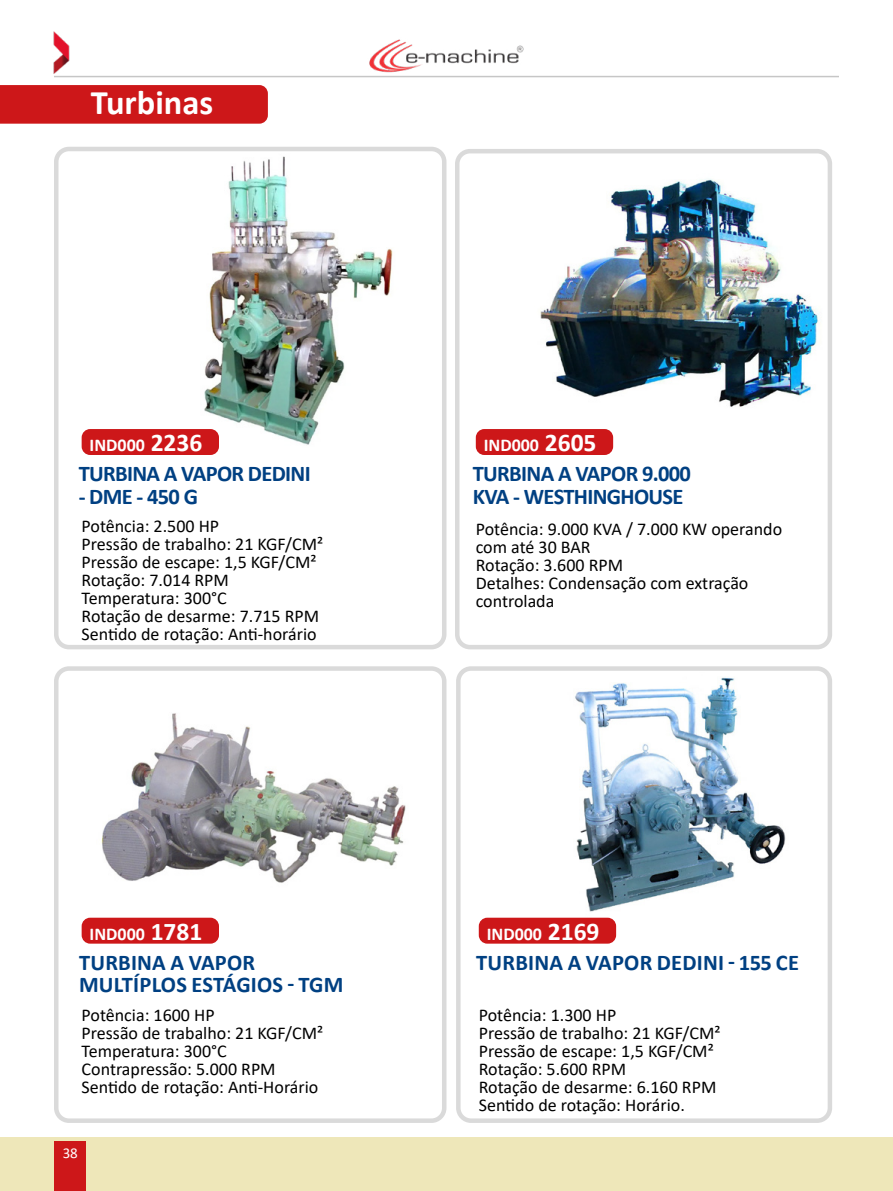
<style>
.page{position:relative;width:893px;height:1191px;background:#fff}
.page>*{position:absolute;margin:0;border:0;box-sizing:border-box;transform-origin:0 0}
.t1{font:700 34.5px "Calibri";color:#fff}
.t2{font:700 22.5px/22.5px "Calibri";letter-spacing:-.03em;color:#004082}
.t3{font:700 22.5px/22.5px "Calibri";letter-spacing:.01em;color:#004082}
.t4{font:18px/18px "Calibri";color:#000}
.t5{font:700 18px "Calibri";color:#fff}
.t6{font:15px "Calibri";color:#fff}
.s1{font-size:25.5px}
</style>
<div class="page">
<img style="left:369px;top:39px;width:155px;height:34px">
<hr style="left:54px;top:76px;width:785px;height:1px;background:#c6c6c6">
<div style="left:0;top:1137px;width:893px;height:54px;background:#eee7b9"></div>
<div style="left:54px;top:1141px;width:32px;height:50px;background:#cd1719"></div>
<img style="left:53px;top:31px;width:17px;height:45px">
<div style="left:54px;top:147px;width:392px;height:502px;border:4px solid #dadada;border-radius:13px"></div>
<img style="left:204px;top:156px;width:189px;height:289px">
<img style="left:540px;top:154px;width:287px;height:300px">
<div style="left:455px;top:149px;width:377px;height:500px;border:4px solid #dadada;border-radius:13px"></div>
<div style="left:456px;top:666px;width:376px;height:457px;border:4px solid #dadada;border-radius:13px"></div>
<div style="left:82px;top:429px;width:137px;height:26px;background:#cd1719;border-radius:9px"></div>
<div style="left:476px;top:429px;width:137px;height:26px;background:#cd1719;border-radius:9px"></div>
<div style="left:54px;top:666px;width:392px;height:457px;border:4px solid #dadada;border-radius:13px"></div>
<img style="left:575px;top:677px;width:211px;height:255px">
<div style="left:479px;top:917px;width:137px;height:26px;background:#cd1719;border-radius:9px"></div>
<img style="left:81px;top:713px;width:325px;height:231px">
<div style="left:82px;top:917px;width:137px;height:26px;background:#cd1719;border-radius:9px"></div>
<div style="left:0;top:85px;width:268px;height:39px;background:#cd1719"></div>
<h1 class="t1" style="left:91px;top:78px;width:124px">Turbinas</h1>
<p class="t5" style="left:90px;top:432px;width:114px">IND000 <span class="s1">2236</span></p>
<p class="t2" style="left:79px;top:462px;width:234px">TURBINA A VAPOR DEDINI</p>
<p class="t2" style="left:79px;top:484px;width:121px">- DME - 450 G</p>
<p class="t5" style="left:484px;top:432px;width:114px">IND000 <span class="s1">2605</span></p>
<p class="t2" style="left:473px;top:462px;width:220px">TURBINA A VAPOR 9.000<br>KVA - WESTHINGHOUSE</p>
<p class="t4" style="left:82px;top:516px;width:243px">Potência: 2.500 HP<br>Pressão de trabalho: 21 KGF/CM²<br>Pressão de escape: 1,5 KGF/CM²<br>Rotação: 7.014 RPM<br>Temperatura: 300°C<br>Rotação de desarme: 7.715 RPM<br>Sentido de rotação: Anti-horário</p>
<p class="t4" style="left:476px;top:519px;width:308px">Potência: 9.000 KVA / 7.000 KW operando com até 30 BAR<br>Rotação: 3.600 RPM<br>Detalhes: Condensação com extração controlada</p>
<p class="t5" style="left:90px;top:921px;width:114px">IND000 <span class="s1">1781</span></p>
<p class="t3" style="left:79px;top:950px;width:266px">TURBINA A VAPOR<br>MULTÍPLOS ESTÁGIOS - TGM</p>
<p class="t4" style="left:82px;top:1005px;width:243px">Potência: 1600 HP<br>Pressão de trabalho: 21 KGF/CM²<br>Temperatura: 300°C<br>Contrapressão: 5.000 RPM<br>Sentido de rotação: Anti-Horário</p>
<p class="t6" style="left:63px;top:1142px;width:17px">38</p>
<p class="t5" style="left:487px;top:921px;width:114px">IND000 <span class="s1">2169</span></p>
<p class="t3" style="left:476px;top:950px;width:324px">TURBINA A VAPOR DEDINI - 155 CE</p>
<p class="t4" style="left:479px;top:1005px;width:243px">Potência: 1.300 HP<br>Pressão de trabalho: 21 KGF/CM²<br>Pressão de escape: 1,5 KGF/CM²<br>Rotação: 5.600 RPM<br>Rotação de desarme: 6.160 RPM<br>Sentido de rotação: Horário.</p>
</div>
